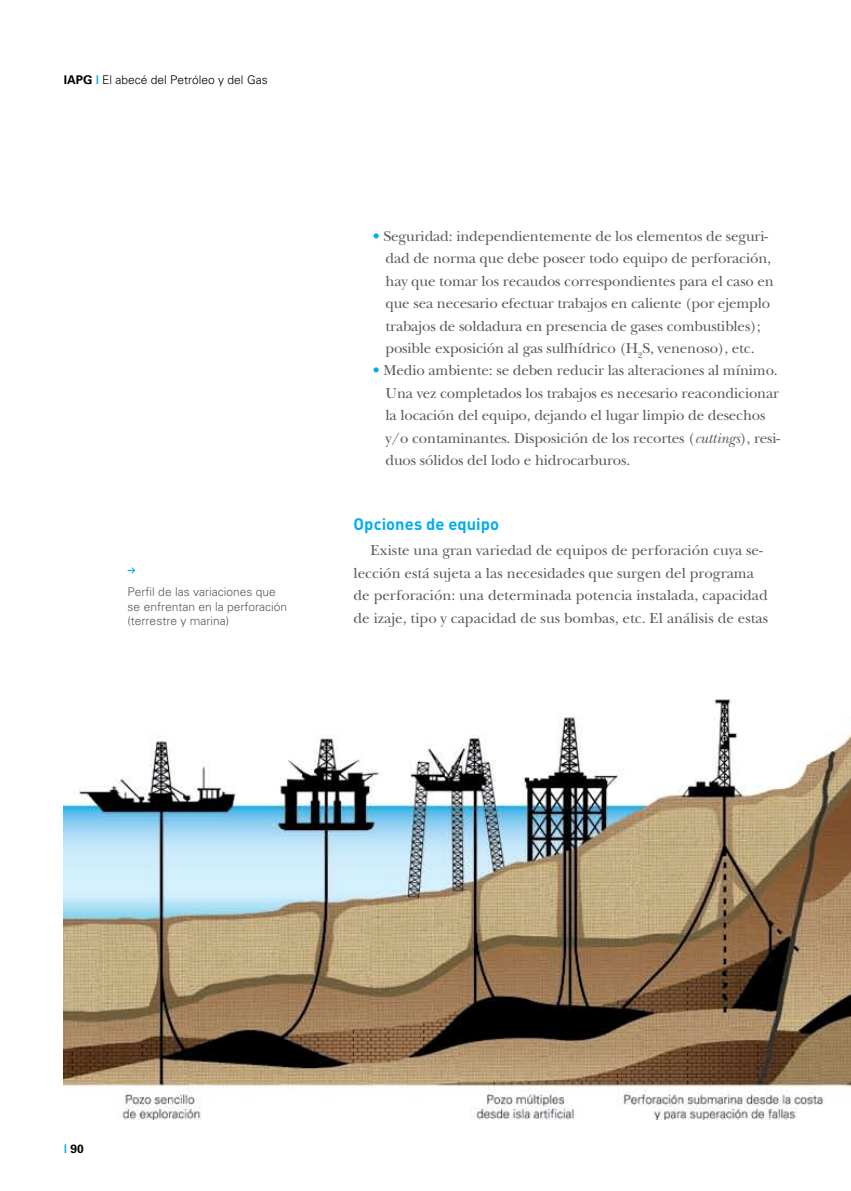
<style>
.page{position:relative;width:851px;height:1191px;background:#fff}
.page>*{position:absolute;margin:0;border:0;box-sizing:border-box;transform-origin:0 0}
.t1{font:700 16.5px "DIN";letter-spacing:.005em;color:#00aeef}
.t2{font:15px/22.5px "New Baskerville Std";letter-spacing:-.01em;color:#58595b}
.t3{font:300 12px/14.4px "Univers";color:#58595b}
.t4{font:300 12px "Univers";color:#000}
.t5{font:700 12px "Univers";color:#000}
.s1{font-weight:700}
.s2{font-weight:700;color:#00aeef}
.s3{color:#00aeef}
.s4{font-style:italic}
</style>
<div class="page">
<img style="left:64px;top:699px;width:786px;height:420px">
<svg style="left:128px;top:567px;width:7px;height:6px"></svg>
<p class="t4" style="left:64px;top:73px;width:205px"><span class="s1">IAPG</span> <span class="s2">|</span> El abecé del Petróleo y del Gas</p>
<p class="t3" style="left:128px;top:584px;width:161px">Perfil de las variaciones que se enfrentan en la perforación (terrestre y marina)</p>
<p class="t2" style="left:385px;top:225px;width:390px;text-indent:-13px"><span class="s3">•</span> Seguridad: independientemente de los elementos de seguri&shy;dad de norma que debe poseer todo equipo de perforación, hay que tomar los recaudos correspondientes para el caso en que sea necesario efectuar trabajos en caliente (por ejemplo trabajos de soldadura en presencia de gases combustibles); posible exposición al gas sulfhídrico (H<sub>2</sub>S, venenoso), etc.</p>
<p class="t2" style="left:385px;top:359px;width:396px;text-indent:-13px"><span class="s3">•</span> Medio ambiente: se deben reducir las alteraciones al mínimo.<br>Una vez completados los trabajos es necesario reacondicionar la locación del equipo, dejando el lugar limpio de desechos y/o contaminantes. Disposición de los recortes (<span class="s4">cuttings</span>), resi&shy;duos sólidos del lodo e hidrocarburos.</p>
<p class="t1" style="left:353px;top:513px;width:147px">Opciones de equipo</p>
<p class="t2" style="left:353px;top:539px;width:416px;text-indent:17px">Existe una gran variedad de equipos de perforación cuya se&shy;lección está sujeta a las necesidades que surgen del programa de perforación: una determinada potencia instalada, capacidad de izaje, tipo y capacidad de sus bombas, etc. El análisis de estas</p>
<p class="t5" style="left:64px;top:1141px;width:22px"><span class="s3">|</span> 90</p>
</div>
